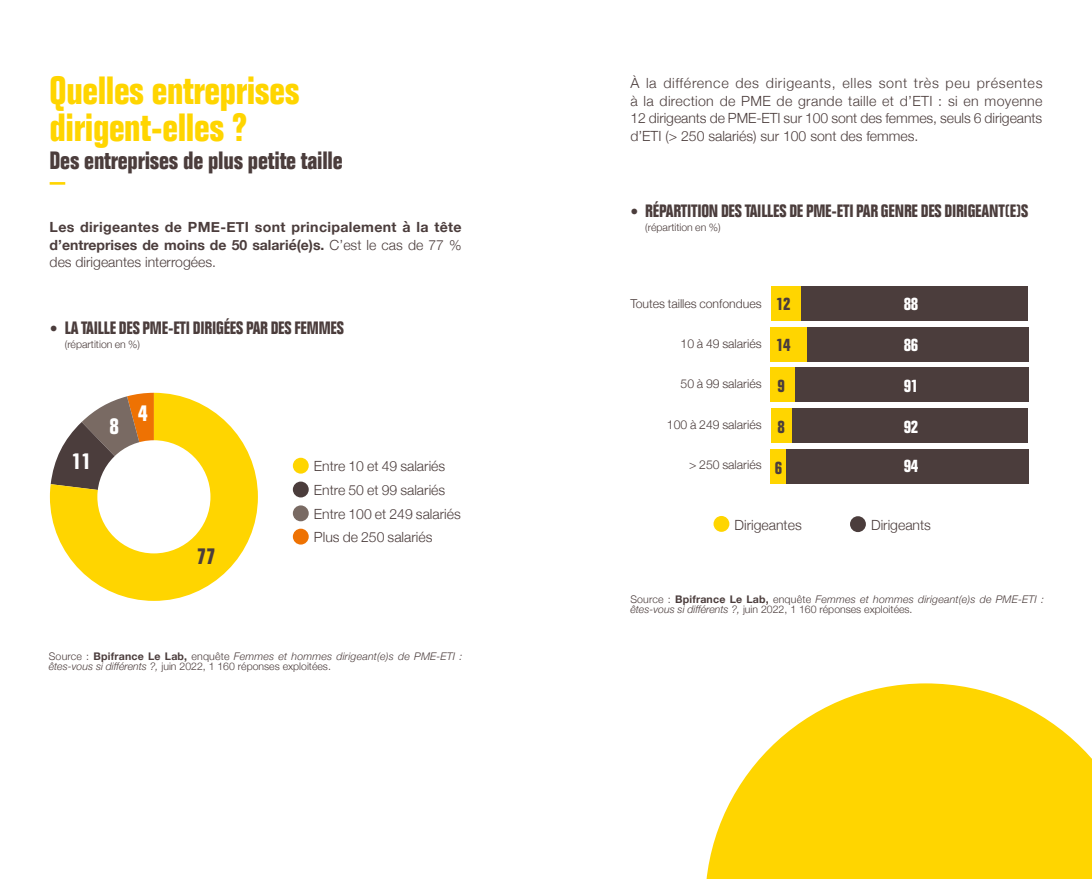
<style>
.page{position:relative;width:1092px;height:879px;background:#fff}
.page>*{position:absolute;margin:0;border:0;box-sizing:border-box;transform-origin:0 0}
.CL_Titre_jaune_trait{font:700 condensed 38.5px/36.8px "Folio";letter-spacing:-.01em;color:#ffd500}
.CL_Titre_taupe_trait{font:700 condensed 24.5px "Folio";letter-spacing:-.01em;color:#4b3d3c}
.CL_paragraphe_de_bas{font:700 condensed 22.4px "Folio";color:#fff}
.CL_paragraphe_de_bas-2{font:700 condensed 22.4px "Folio";color:#4b3d3c}
.CL_paragraphe_de_bas-3{font:700 condensed 17.5px "Folio";letter-spacing:-.01em;color:#4b3d3c}
.CL_paragraphe_de_bas-4{font:700 condensed 17.5px "Folio";letter-spacing:-.02em;color:#fff}
.CL_paragraphe_de_bas-5{font:300 14px/17.5px "Helvetica Neue";color:#4b3d3c;text-align:justify}
.CL_paragraphe_de_bas-6{font:700 14px/17.5px "Helvetica Neue";color:#4b3d3c;text-align:justify}
.paragraphe_de_base{font:300 14px "Helvetica Neue";color:#4b3d3c}
.paragraphe_de_base-2{font:300 12.25px "Helvetica Neue";color:#4b3d3c}
.CL_Note_de_bas_de_pa{font:italic 300 10.5px/10.5px "Helvetica Neue";letter-spacing:.015em;color:#4b3d3c}
.t1{font:300 10.5px "Helvetica Neue";color:#4b3d3c}
.s1{font-weight:300}
.s2{font-family:"Helvetica Neue";font-weight:300;font-stretch:normal;font-size:15.75px}
.s3{font-style:normal}
.s4{font-weight:700;font-style:normal}
</style>
<div class="page">
<svg style="left:50px;top:182px;width:15px;height:2px"></svg>
<svg style="left:50px;top:392px;width:208px;height:208px;fill:#ffd500"></svg>
<div style="left:97px;top:440px;width:113px;height:113px;background:#fff;border-radius:50%"></div>
<div style="left:293px;top:457px;width:16px;height:16px;background:#ffd500;border-radius:50%"></div>
<div style="left:293px;top:481px;width:16px;height:16px;background:#4b3d3c;border-radius:50%"></div>
<div style="left:293px;top:505px;width:16px;height:16px;background:#796a63;border-radius:50%"></div>
<div style="left:293px;top:528px;width:16px;height:16px;background:#ee7203;border-radius:50%"></div>
<div style="left:713px;top:515px;width:16px;height:16px;background:#ffd500;border-radius:50%"></div>
<div style="left:850px;top:516px;width:15px;height:16px;background:#4b3d3c;border-radius:50%"></div>
<div style="left:770px;top:286px;width:31px;height:34px;background:#ffd500"></div>
<div style="left:770px;top:326px;width:37px;height:35px;background:#ffd500"></div>
<div style="left:770px;top:367px;width:24px;height:35px;background:#ffd500"></div>
<div style="left:770px;top:408px;width:22px;height:35px;background:#ffd500"></div>
<div style="left:770px;top:449px;width:15px;height:34px;background:#ffd500"></div>
<div style="left:801px;top:286px;width:227px;height:34px;background:#4b3d3c"></div>
<div style="left:807px;top:326px;width:221px;height:35px;background:#4b3d3c"></div>
<div style="left:794px;top:367px;width:234px;height:35px;background:#4b3d3c"></div>
<div style="left:792px;top:408px;width:236px;height:35px;background:#4b3d3c"></div>
<div style="left:785px;top:449px;width:243px;height:34px;background:#4b3d3c"></div>
<svg style="left:706px;top:683px;width:385px;height:195px;fill:#ffd500"></svg>
<p class="CL_Titre_jaune_trait" style="left:50px;top:72px;width:251px">Quelles entreprises dirigent-elles ?</p>
<p class="CL_Titre_taupe_trait" style="left:50px;top:147px;width:295px">Des entreprises de plus petite taille</p>
<p class="CL_paragraphe_de_bas-6" style="left:50px;top:218px;width:413px">Les dirigeantes de PME-ETI sont principalement à la tête d’entreprises de moins de 50 salarié(e)s. <span class="s1">C’est le cas de 77 % des dirigeantes interrogées.</span></p>
<p class="CL_paragraphe_de_bas-3" style="left:50px;top:318px;width:295px"><span class="s2">•</span> LA TAILLE DES PME-ETI DIRIGÉES PAR DES FEMMES</p>
<p class="t1" style="left:65px;top:335px;width:77px">(répartition en %)</p>
<p class="CL_paragraphe_de_bas" style="left:72px;top:448px;width:21px">11</p>
<p class="CL_paragraphe_de_bas" style="left:109px;top:413px;width:11px">8</p>
<p class="CL_paragraphe_de_bas" style="left:138px;top:401px;width:11px">4</p>
<p class="CL_paragraphe_de_bas-2" style="left:197px;top:543px;width:21px">77</p>
<p class="paragraphe_de_base" style="left:314px;top:454px;width:133px">Entre 10 et 49 salariés</p>
<p class="paragraphe_de_base" style="left:314px;top:478px;width:133px">Entre 50 et 99 salariés</p>
<p class="paragraphe_de_base" style="left:314px;top:502px;width:148px">Entre 100 et 249 salariés</p>
<p class="paragraphe_de_base" style="left:314px;top:525px;width:120px">Plus de 250 salariés</p>
<p class="CL_Note_de_bas_de_pa" style="left:49px;top:649px;width:415px"><span class="s3">Source :</span> <span class="s4">Bpifrance Le Lab,</span> <span class="s3">enquête</span> Femmes et hommes dirigeant(e)s de PME-ETI : êtes-vous si différents ?, <span class="s3">juin 2022, 1 160 réponses exploitées.</span></p>
<p class="CL_paragraphe_de_bas-5" style="left:630px;top:73px;width:413px">À la différence des dirigeants, elles sont très peu présentes à la direction de PME de grande taille et d’ETI : si en moyenne 12 dirigeants de PME-ETI sur 100 sont des femmes, seuls 6 dirigeants d’ETI (&gt; 250 salariés) sur 100 sont des femmes.</p>
<p class="CL_paragraphe_de_bas-3" style="left:630px;top:201px;width:399px"><span class="s2">•</span> RÉPARTITION DES TAILLES DE PME-ETI PAR GENRE DES DIRIGEANT(E)S</p>
<p class="t1" style="left:645px;top:219px;width:77px">(répartition en %)</p>
<p class="paragraphe_de_base-2" style="left:630px;top:293px;width:133px">Toutes tailles confondues</p>
<p class="paragraphe_de_base-2" style="left:680px;top:333px;width:83px">10 à 49 salariés</p>
<p class="paragraphe_de_base-2" style="left:680px;top:374px;width:83px">50 à 99 salariés</p>
<p class="paragraphe_de_base-2" style="left:667px;top:414px;width:96px">100 à 249 salariés</p>
<p class="paragraphe_de_base-2" style="left:689px;top:454px;width:74px">&gt; 250 salariés</p>
<p class="CL_paragraphe_de_bas-3" style="left:776px;top:294px;width:16px">12</p>
<p class="CL_paragraphe_de_bas-4" style="left:903px;top:294px;width:16px">88</p>
<p class="CL_paragraphe_de_bas-3" style="left:776px;top:335px;width:16px">14</p>
<p class="CL_paragraphe_de_bas-4" style="left:903px;top:335px;width:16px">86</p>
<p class="CL_paragraphe_de_bas-3" style="left:777px;top:376px;width:9px">9</p>
<p class="CL_paragraphe_de_bas-4" style="left:903px;top:376px;width:16px">91</p>
<p class="CL_paragraphe_de_bas-3" style="left:777px;top:417px;width:9px">8</p>
<p class="CL_paragraphe_de_bas-4" style="left:903px;top:417px;width:16px">92</p>
<p class="CL_paragraphe_de_bas-3" style="left:774px;top:458px;width:9px">6</p>
<p class="CL_paragraphe_de_bas-4" style="left:903px;top:456px;width:16px">94</p>
<p class="paragraphe_de_base" style="left:734px;top:513px;width:69px">Dirigeantes</p>
<p class="paragraphe_de_base" style="left:871px;top:513px;width:61px">Dirigeants</p>
<p class="CL_Note_de_bas_de_pa" style="left:630px;top:592px;width:415px"><span class="s3">Source :</span> <span class="s4">Bpifrance Le Lab,</span> <span class="s3">enquête</span> Femmes et hommes dirigeant(e)s de PME-ETI : êtes-vous si différents ?, <span class="s3">juin 2022, 1 160 réponses exploitées.</span></p>
</div>
